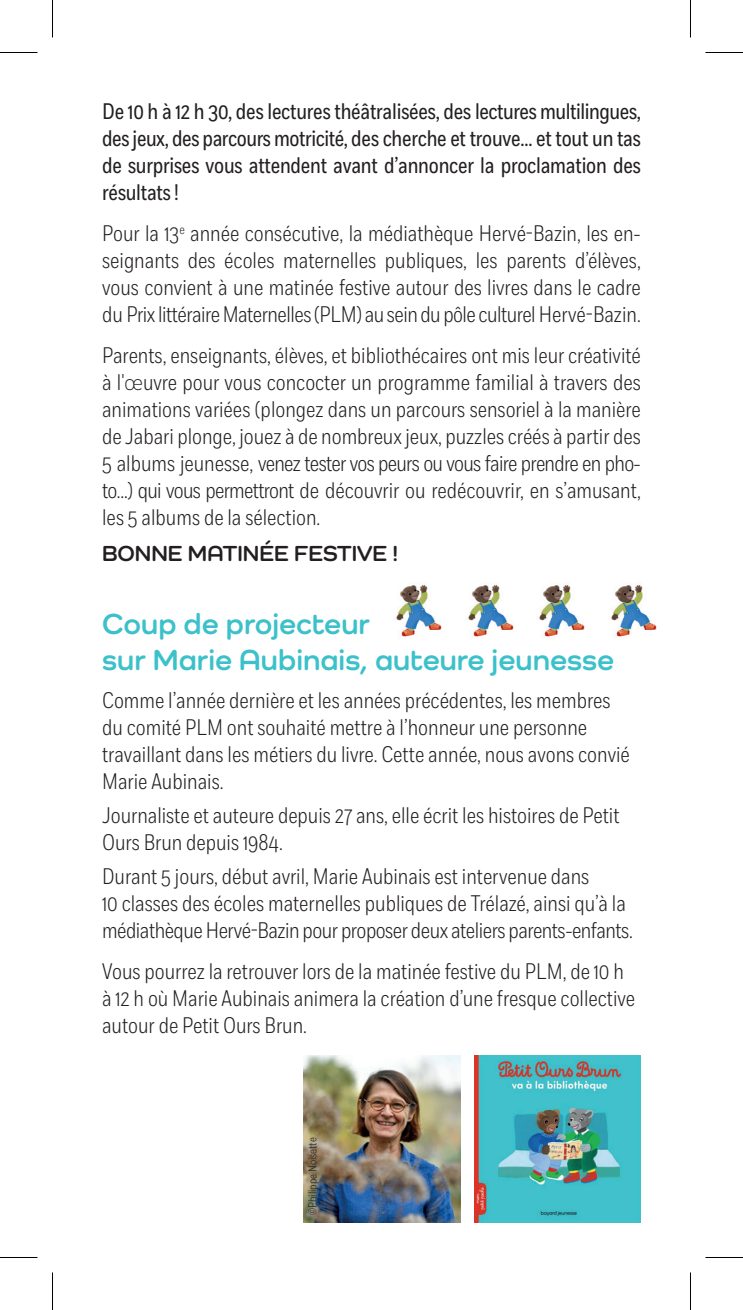
<style>
.page{position:relative;width:743px;height:1310px;background:#fff}
.page>*{position:absolute;margin:0;border:0;box-sizing:border-box;transform-origin:0 0}
.t1{font:700 30px/36px "Como";color:#3cc1ca}
.t2{font:300 22.5px/27px "Fort Cond";color:#231f20}
.t3{font:22.5px/27px "Fort Cond";letter-spacing:-.01em;color:#231f20;text-align:justify}
.t4{font:700 22.5px "Como";color:#231f20}
.t5{font:300 11.75px "Fort Cond";color:#231f20}
.s1{font-family:"Aaux Next"}
</style>
<div class="page">
<img style="left:303px;top:1056px;width:158px;height:166px">
<img style="left:474px;top:1056px;width:167px;height:166px">
<img style="left:396px;top:585px;width:46px;height:52px">
<img style="left:468px;top:585px;width:46px;height:52px">
<img style="left:539px;top:585px;width:46px;height:52px">
<img style="left:611px;top:585px;width:46px;height:52px">
<hr style="left:0;top:52px;width:38px;height:1px;background:#000">
<hr style="left:705px;top:52px;width:38px;height:1px;background:#000">
<hr style="left:0;top:1257px;width:38px;height:1px;background:#000">
<hr style="left:705px;top:1257px;width:38px;height:1px;background:#000">
<hr style="left:52px;top:0;width:1px;height:38px;background:#000">
<hr style="left:52px;top:1272px;width:1px;height:38px;background:#000">
<hr style="left:690px;top:0;width:1px;height:38px;background:#000">
<hr style="left:690px;top:1272px;width:1px;height:38px;background:#000">
<p class="t3" style="left:102px;top:98px;width:540px">De 10 h à 12 h 30, des lectures théâtralisées, des lectures multilingues, des jeux, des parcours motricité, des cherche et trouve… et tout un tas de surprises vous attendent avant d’annoncer la proclamation des résultats !</p>
<p class="t2" style="left:102px;top:220px;width:540px;text-align:justify">Pour la 13<sup>e</sup> année consécutive, la médiathèque Hervé-Bazin, les en&shy;seignants des écoles maternelles publiques, les parents d’élèves, vous convient à une matinée festive autour des livres dans le cadre du Prix littéraire Maternelles (PLM) au sein du pôle culturel Hervé-Bazin.</p>
<p class="t2" style="left:102px;top:342px;width:540px;text-align:justify">Parents, enseignants, élèves, et bibliothécaires ont mis leur créativité à l'<span class="s1">œ</span>uvre pour vous concocter un programme familial à travers des animations variées (plongez dans un parcours sensoriel à la manière de Jabari plonge, jouez à de nombreux jeux, puzzles créés à partir des 5 albums jeunesse, venez tester vos peurs ou vous faire prendre en pho&shy;to…) qui vous permettront de découvrir ou redécouvrir, en s’amusant, les 5 albums de la sélection.</p>
<p class="t4" style="left:102px;top:540px;width:298px">BONNE MATINÉE FESTIVE !</p>
<h1 class="t1" style="left:102px;top:605px;width:513px">Coup de projecteur<br>sur Marie Aubinais, auteure jeunesse</h1>
<p class="t2" style="left:102px;top:687px;width:529px">Comme l’année dernière et les années précédentes, les membres du comité PLM ont souhaité mettre à l’honneur une personne travaillant dans les métiers du livre. Cette année, nous avons convié Marie Aubinais.</p>
<p class="t2" style="left:102px;top:802px;width:519px">Journaliste et auteure depuis 27 ans, elle écrit les histoires de Petit<br>Ours Brun depuis 1984.</p>
<p class="t2" style="left:102px;top:863px;width:532px">Durant 5 jours, début avril, Marie Aubinais est intervenue dans<br>10 classes des écoles maternelles publiques de Trélazé, ainsi qu’à la médiathèque Hervé-Bazin pour proposer deux ateliers parents-enfants.</p>
<p class="t2" style="left:102px;top:958px;width:534px">Vous pourrez la retrouver lors de la matinée festive du PLM, de 10 h à 12 h où Marie Aubinais animera la création d’une fresque collective autour de Petit Ours Brun.</p>
<p class="t5" style="left:305px;top:1215px;width:79px;rotate:-90deg">©Philippe Noisette</p>
</div>
